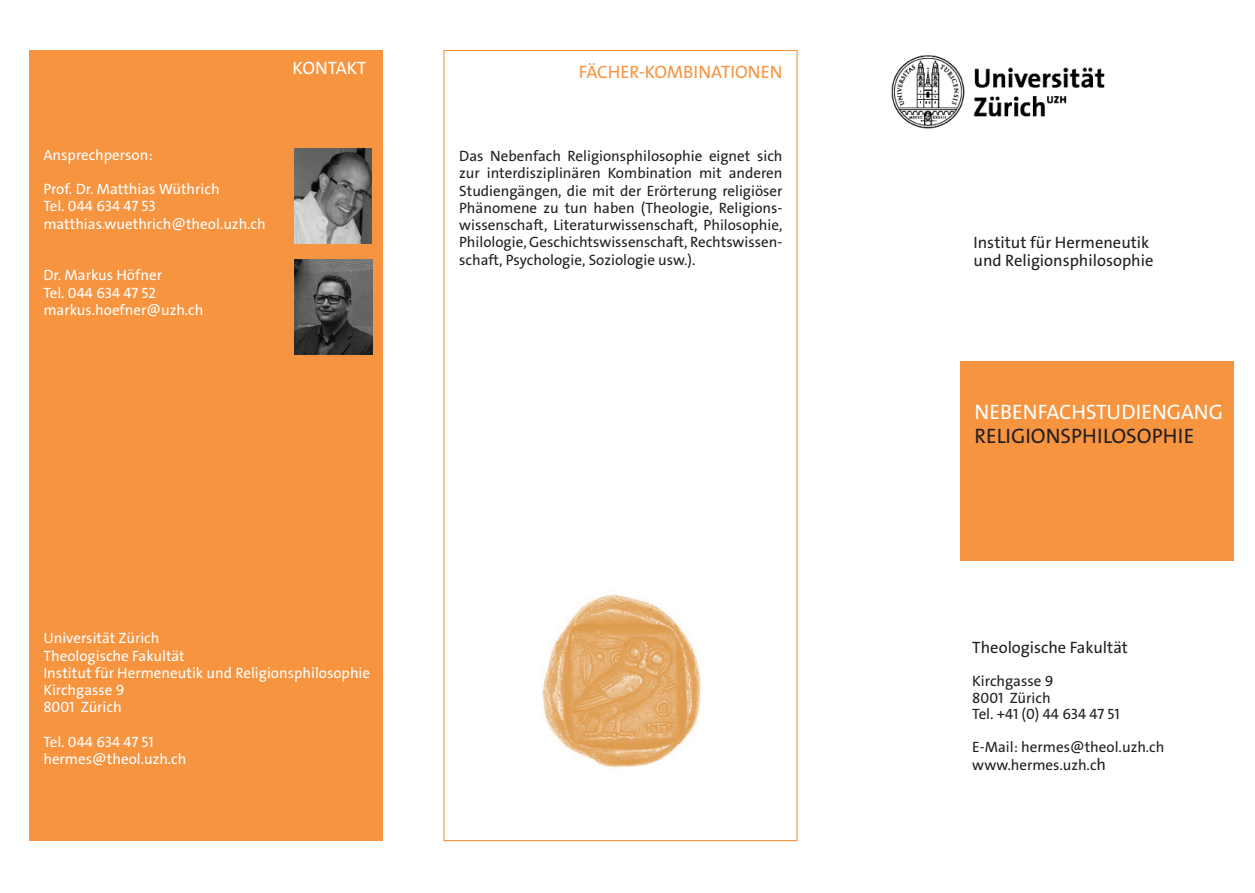
<style>
.page{position:relative;width:1255px;height:893px;background:#fff}
.page>*{position:absolute;margin:0;border:0;box-sizing:border-box;transform-origin:0 0}
.t1{font:21px/24px "The Sans LP5 Plain";color:#fff}
.t2{font:18px "The Sans LP5 Plain";color:#f79440}
.t3{font:18px "The Sans LP5 Plain";color:#fff}
.t4{font:16.5px/18px "The Sans LP5 Plain";color:#231f20}
.t5{font:15px/17.2px "The Sans LP5 Plain";color:#231f20;text-align:justify}
.t6{font:15px "The Sans LP5 Plain";color:#fff}
.s1{color:#231f20}
.s2{font-size:16.5px}
</style>
<div class="page">
<div style="left:30px;top:51px;width:352px;height:790px;background:#f79440"></div>
<div style="left:960px;top:361px;width:273px;height:200px;background:#f79440"></div>
<img style="left:891px;top:55px;width:214px;height:74px">
<img style="left:541px;top:591px;width:160px;height:177px">
<img style="left:294px;top:149px;width:77px;height:94px">
<img style="left:294px;top:260px;width:78px;height:94px">
<p class="t6" style="left:43px;top:145px;width:111px">Ansprechperson:</p>
<p class="t6" style="left:43px;top:180px;width:178px">Prof. Dr. Matthias Wüthrich</p>
<p class="t6" style="left:43px;top:197px;width:114px">Tel. 044 634 47 53</p>
<p class="t6" style="left:43px;top:214px;width:224px">matthias.wuethrich@theol.uzh.ch</p>
<p class="t6" style="left:43px;top:266px;width:120px">Dr. Markus Höfner</p>
<p class="t6" style="left:43px;top:283px;width:114px">Tel. 044 634 47 52</p>
<p class="t6" style="left:43px;top:300px;width:161px">markus.hoefner@uzh.ch</p>
<p class="t3" style="left:292px;top:57px;width:75px">KONTAKT</p>
<p class="t2" style="left:579px;top:60px;width:205px">FÄCHER-KOMBINATIONEN</p>
<p class="t5" style="left:459px;top:148px;width:325px">Das Nebenfach Religionsphilosophie eignet sich zur interdisziplinären Kombination mit anderen Studiengängen, die mit der Erörterung religiöser Phänomene zu tun haben (Theologie, Religions&shy;wissenschaft, Literaturwissenschaft, Philosophie, Philologie, Geschichtswissenschaft, Rechtswissen&shy;schaft, Psychologie, Soziologie usw.).</p>
<p class="t6" style="left:43px;top:629px;width:118px">Universität Zürich</p>
<p class="t6" style="left:43px;top:646px;width:143px">Theologische Fakultät</p>
<p class="t6" style="left:43px;top:663px;width:328px">Institut für Hermeneutik und Religionsphilosophie</p>
<p class="t6" style="left:43px;top:680px;width:83px">Kirchgasse 9</p>
<p class="t6" style="left:43px;top:698px;width:80px">8001 Zürich</p>
<p class="t6" style="left:43px;top:732px;width:112px">Tel. 044 634 47 51</p>
<p class="t6" style="left:43px;top:749px;width:145px">hermes@theol.uzh.ch</p>
<p class="t4" style="left:973px;top:233px;width:181px">Institut für Hermeneutik und Religionsphilosophie</p>
<p class="t1" style="left:974px;top:400px;width:250px">NEBENFACHSTUDIENGANG<br><span class="s1">RELIGIONSPHILOSOPHIE</span></p>
<p class="t4" style="left:972px;top:639px;width:157px">Theologische Fakultät</p>
<p class="t5" style="left:972px;top:673px;width:149px;line-height:16.5px;text-align:left">Kirchgasse 9<br>8001 Zürich<br>Tel. +41 (0) 44 634 47 51</p>
<p class="t5" style="left:972px;top:739px;width:193px">E-Mail: hermes@theol.uzh.ch</p>
<p class="t5" style="left:972px;top:757px;width:135px">www.hermes.uzh.c<span class="s2">h</span></p>
</div>
